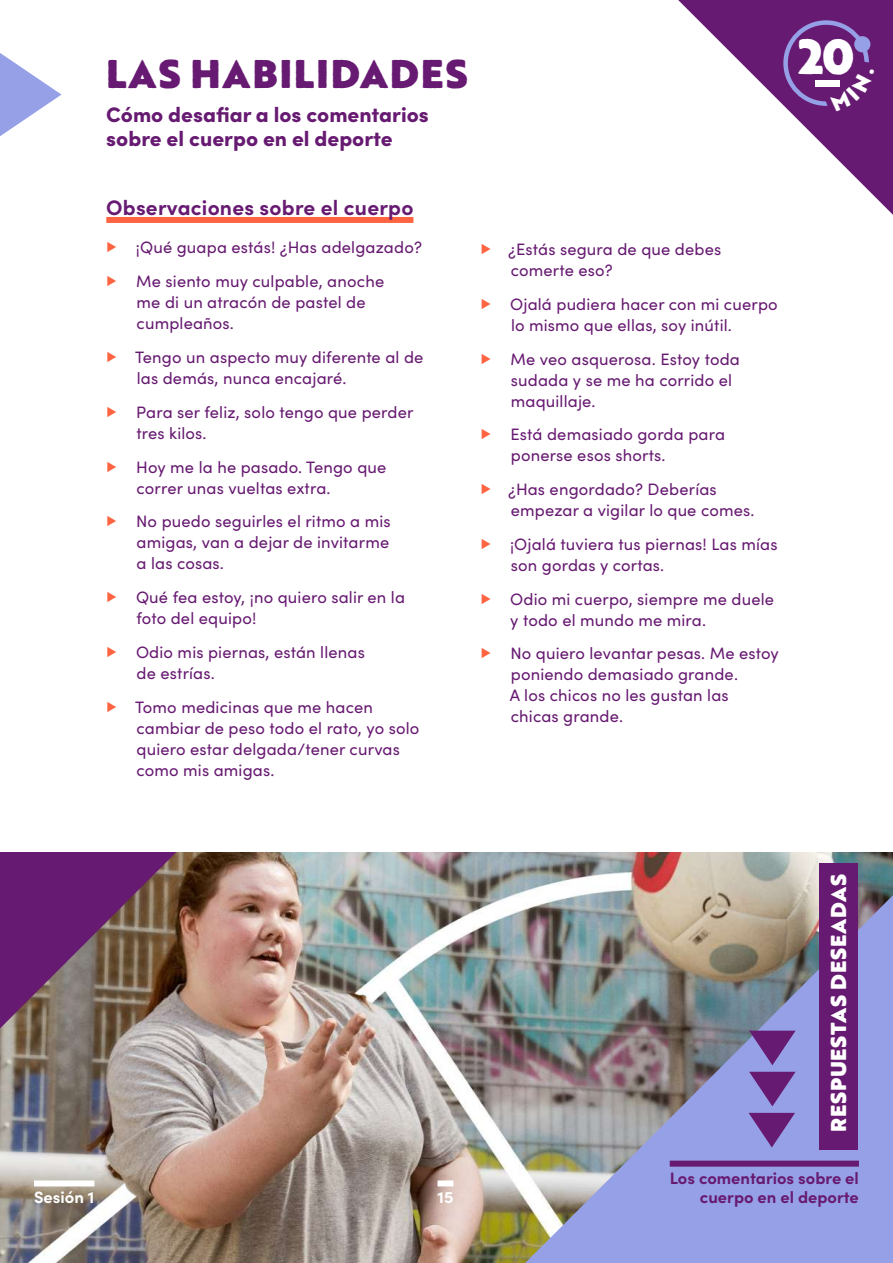
<style>
.page{position:relative;width:893px;height:1263px;background:#fff}
.page>*{position:absolute;margin:0;border:0;box-sizing:border-box;transform-origin:0 0}
.t1{font:900 47.85px "Brother 1816 Printed";color:#fff}
.t2{font:900 39px "Brother 1816 Printed";letter-spacing:.04em;color:#671a71}
.t3{font:900 21px/24px "Sofia Pro";color:#671a71}
.t4{font:700 21px "Sofia Pro";letter-spacing:.01em;color:#671a71}
.t5{font:900 21px "Brother 1816 Printed";letter-spacing:.04em;color:#fff}
.t6{font:16.5px/21px "Sofia Pro";letter-spacing:.01em;color:#671a71}
.t7{font:700 16.5px "Sofia Pro";color:#671a71}
.t8{font:700 16.5px "Sofia Pro";color:#fff}
.s1{color:#fe6441}
</style>
<div class="page">
<svg style="left:0;top:53px;width:62px;height:83px"></svg>
<img style="left:0;top:852px;width:893px;height:411px">
<div style="left:106px;top:217px;width:307px;height:6px;background:#fe6441"></div>
<svg style="left:0;top:852px;width:176px;height:176px"></svg>
<img style="left:525px;top:895px;width:368px;height:368px">
<svg style="left:749px;top:1113px;width:46px;height:34px"></svg>
<svg style="left:749px;top:1072px;width:47px;height:34px"></svg>
<svg style="left:749px;top:1031px;width:47px;height:34px"></svg>
<div style="left:819px;top:863px;width:39px;height:286px;background:#671a71"></div>
<svg style="left:678px;top:0;width:215px;height:215px"></svg>
<div style="left:670px;top:1160px;width:189px;height:6px;background:#671a71"></div>
<div style="left:34px;top:1180px;width:60px;height:6px;background:#fff"></div>
<div style="left:438px;top:1180px;width:15px;height:6px;background:#fff"></div>
<svg style="left:781px;top:18px;width:93px;height:93px"></svg>
<h2 class="t2" style="left:106px;top:43px;width:363px">LAS HABILIDADES</h2>
<p class="t3" style="left:106px;top:101px;width:324px">Cómo desafiar a los comentarios sobre el cuerpo en el deporte</p>
<h1 class="t1" style="left:798px;top:20px;width:58px">20</h1>
<p class="t4" style="left:106px;top:192px;width:309px">Observaciones sobre el cuerpo</p>
<p class="t6" style="left:106px;top:230px;width:317px;line-height:33.8px"><span class="s1">▶</span> ¡Qué guapa estás! ¿Has adelgazado? <span class="s1">▶</span> Me siento muy culpable, anoche</p>
<p class="t6" style="left:137px;top:291px;width:231px">me di un atracón de pastel de cumpleaños.</p>
<p class="t6" style="left:137px;top:346px;width:288px;text-indent:-31px"><span class="s1">▶</span> Tengo un aspecto muy diferente al de las demás, nunca encajaré.</p>
<p class="t6" style="left:136px;top:401px;width:279px;text-indent:-30px"><span class="s1">▶</span> Para ser feliz, solo tengo que perder tres kilos.</p>
<p class="t6" style="left:137px;top:455px;width:251px;text-indent:-30px"><span class="s1">▶</span> Hoy me la he pasado. Tengo que correr unas vueltas extra.</p>
<p class="t6" style="left:137px;top:510px;width:256px;text-align:justify;text-indent:-30px"><span class="s1">▶</span> No puedo seguirles el ritmo a mis amigas, van a dejar de invitarme a las cosas.</p>
<p class="t6" style="left:136px;top:586px;width:270px;text-indent:-30px"><span class="s1">▶</span> Qué fea estoy, ¡no quiero salir en la foto del equipo!</p>
<p class="t6" style="left:137px;top:641px;width:230px;text-indent:-30px"><span class="s1">▶</span> Odio mis piernas, están llenas de estrías.</p>
<p class="t6" style="left:137px;top:695px;width:284px;text-indent:-30px"><span class="s1">▶</span> Tomo medicinas que me hacen cambiar de peso todo el rato, yo solo quiero estar delgada/tener curvas como mis amigas.</p>
<p class="t6" style="left:511px;top:238px;width:212px;text-indent:-30px"><span class="s1">▶</span> ¿Estás segura de que debes comerte eso?</p>
<p class="t6" style="left:511px;top:293px;width:268px;text-indent:-31px"><span class="s1">▶</span> Ojalá pudiera hacer con mi cuerpo lo mismo que ellas, soy inútil.</p>
<p class="t6" style="left:511px;top:347px;width:231px;text-indent:-30px"><span class="s1">▶</span> Me veo asquerosa. Estoy toda sudada y se me ha corrido el maquillaje.</p>
<p class="t6" style="left:511px;top:423px;width:216px;text-indent:-30px"><span class="s1">▶</span> Está demasiado gorda para ponerse esos shorts.</p>
<p class="t6" style="left:511px;top:478px;width:245px;text-indent:-30px"><span class="s1">▶</span> ¿Has engordado? Deberías empezar a vigilar lo que comes.</p>
<p class="t6" style="left:511px;top:533px;width:268px;text-indent:-30px"><span class="s1">▶</span> ¡Ojalá tuviera tus piernas! Las mías son gordas y cortas.</p>
<p class="t6" style="left:510px;top:587px;width:265px;text-indent:-30px"><span class="s1">▶</span> Odio mi cuerpo, siempre me duele y todo el mundo me mira.</p>
<p class="t6" style="left:510px;top:642px;width:271px;text-indent:-29px"><span class="s1">▶</span> No quiero levantar pesas. Me estoy poniendo demasiado grande.<br>A los chicos no les gustan las chicas grande.</p>
<p class="t5" style="left:822px;top:1132px;width:260px;rotate:-90deg">RESPUESTAS DESEADAS</p>
<p class="t7" style="left:670px;top:1165px;width:191px">Los comentarios sobre el</p>
<p class="t8" style="left:34px;top:1185px;width:62px">Sesión 1</p>
<p class="t8" style="left:438px;top:1185px;width:17px">15</p>
<p class="t7" style="left:700px;top:1185px;width:161px">cuerpo en el deporte</p>
</div>
